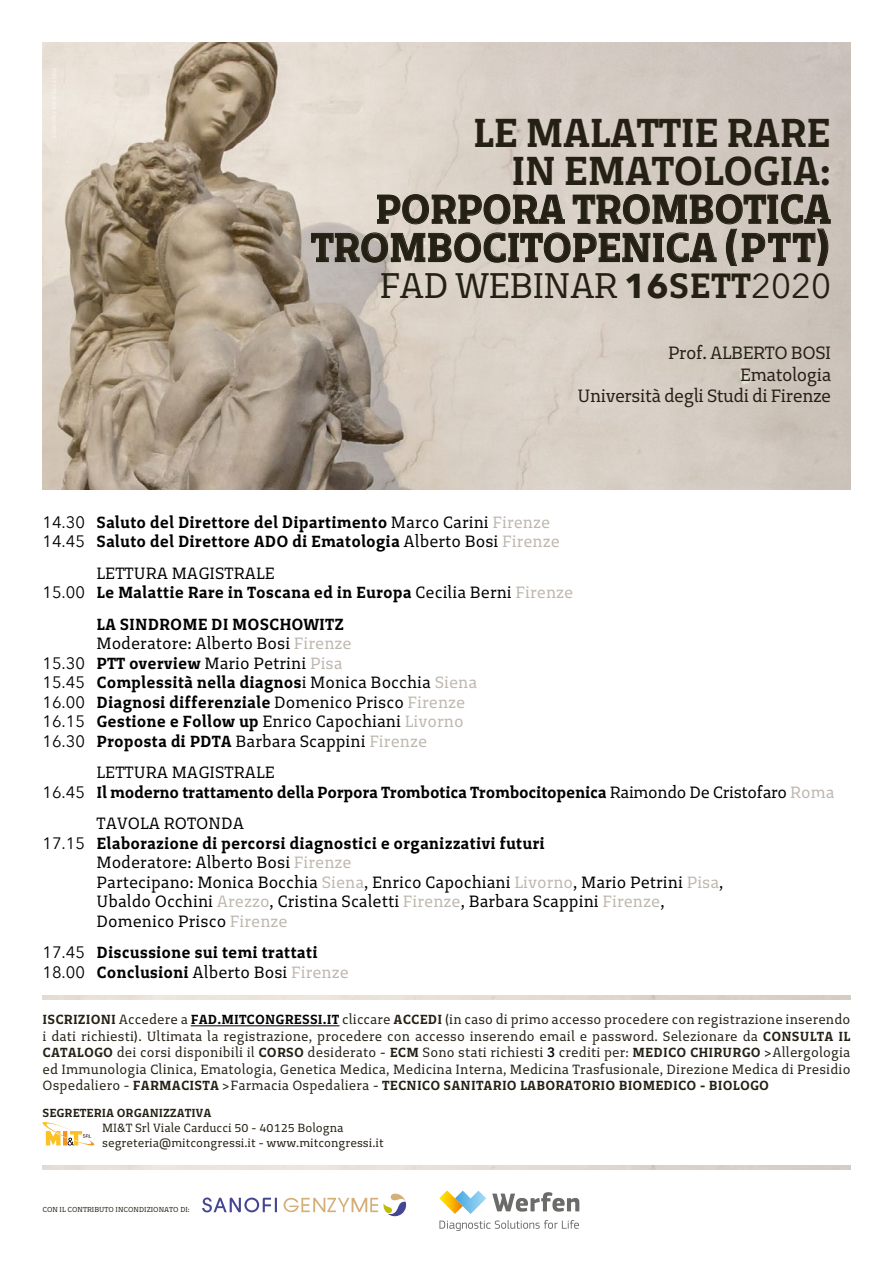
<style>
.page{position:relative;width:893px;height:1263px;background:#fff}
.page>*{position:absolute;margin:0;border:0;box-sizing:border-box;transform-origin:0 0}
.t1{font:700 41.4px/38.2px "Test Me Serif 02";letter-spacing:-.025em;color:#252014;text-align:right}
.t2{font:36px "Test Me Serif 02";letter-spacing:-.025em;color:#252014}
.t3{font:18px/21.6px "Test Me Serif 02";letter-spacing:-.025em;color:#252014;text-align:right}
.t4{font:700 16.5px/19.5px "Test Me Serif 02";color:#000}
.t5{font:16.5px "Test Me Serif 02";color:#000}
.t6{font:700 16.5px/19.5px "Test Me Serif 02";letter-spacing:-.02em;color:#000}
.t7{font:13.5px/16.5px "Test Me Serif 02";letter-spacing:.01em;color:#252014;text-align:justify}
.t8{font:12px/15px "Test Me Serif 02";color:#252014}
.t9{font:700 12px "Test Me Serif 02";color:#252014}
.t10{font:7.35px "Test Me Serif 02";color:#252014}
.s1{font-family:"Avenir Next";font-weight:700;font-size:34.5px}
.s2{font-weight:700}
.s3{font-family:"Avenir Next";font-size:34.5px}
.s4{font-family:"Avenir Next";font-weight:400}
.s5{font-weight:400}
.s6{font-weight:400;color:#beb7af}
.s7{color:#beb7af}
.s8{font-family:"Avenir Next"}
.s9{font-weight:700;color:#000}
.s10{font-family:"Avenir Next";font-weight:600;color:#000}
</style>
<div class="page">
<svg style="left:202px;top:1197px;width:75px;height:15px"></svg>
<svg style="left:284px;top:1193px;width:122px;height:23px"></svg>
<svg style="left:492px;top:1192px;width:87px;height:19px"></svg>
<svg style="left:439px;top:1190px;width:47px;height:24px"></svg>
<svg style="left:439px;top:1220px;width:140px;height:11px"></svg>
<hr style="left:191px;top:1025px;width:148px;height:1px;background:#000">
<svg style="left:42px;top:1122px;width:52px;height:24px"></svg>
<img style="left:43px;top:43px;width:808px;height:446px">
<img style="left:418px;top:43px;width:432px;height:446px">
<svg style="left:311px;top:194px;width:520px;height:72px;background:#bbb3a9"></svg>
<h1 class="t1" style="left:311px;top:111px;width:522px">LE MALATTIE RARE<br>IN EMATOLOGIA:<br>PORPORA TROMBOTICA<br>TROMBOCITOPENICA (PTT)</h1>
<h2 class="t2" style="left:379px;top:258px;width:453px">FAD WEBINAR <span class="s1">16</span><span class="s2">SETT</span><span class="s3">2020</span></h2>
<h3 class="t3" style="left:577px;top:341px;width:255px">Prof. ALBERTO BOSI<br>Ematologia<br>Università degli Studi di Firenze</h3>
<p class="t4" style="left:43px;top:511px;width:519px"><span class="s4">14.30</span> Saluto del Direttore del Dipartimento <span class="s5">Marco Carini</span> <span class="s6">Firenze<br></span><span class="s4">14.45</span> Saluto del Direttore ADO di Ematologia <span class="s5">Alberto Bosi</span> <span class="s6">Firenze</span></p>
<p class="t4" style="left:43px;top:562px;width:532px;text-indent:54px"><span class="s5">LETTURA MAGISTRALE<br></span><span class="s4">15.00</span> Le Malattie Rare in Toscana ed in Europa <span class="s5">Cecilia Berni</span> <span class="s6">Firenze</span></p>
<p class="t4" style="left:97px;top:613px;width:249px">LA SINDROME DI MOSCHOWITZ</p>
<p class="t5" style="left:97px;top:631px;width:257px">Moderatore: Alberto Bosi <span class="s7">Firenze</span></p>
<p class="t5" style="left:43px;top:651px;width:302px"><span class="s8">15.30</span> <span class="s2">PTT overview</span> Mario Petrini <span class="s7">Pisa</span></p>
<p class="t4" style="left:43px;top:672px;width:436px"><span class="s4">15.45</span> Complessità nella diagnos<span class="s5">i Monica Bocchia</span> <span class="s6">Siena</span></p>
<p class="t4" style="left:43px;top:691px;width:424px"><span class="s4">16.00</span> Diagnosi differenziale <span class="s5">Domenico Prisco</span> <span class="s6">Firenze</span></p>
<p class="t4" style="left:43px;top:711px;width:422px"><span class="s4">16.15</span> Gestione e Follow up <span class="s5">Enrico Capochiani</span> <span class="s6">Livorno</span></p>
<p class="t5" style="left:43px;top:729px;width:386px"><span class="s8">16.30</span> <span class="s2">Proposta di PDTA</span> Barbara Scappini <span class="s7">Firenze</span></p>
<p class="t6" style="left:43px;top:762px;width:793px;text-indent:54px"><span class="s5">LETTURA MAGISTRALE<br></span><span class="s4">16.45</span> Il moderno trattamento della Porpora Trombotica Trombocitopenica <span class="s5">Raimondo De Cristofaro</span> <span class="s6">Roma</span></p>
<p class="t5" style="left:97px;top:811px;width:149px">TAVOLA ROTONDA</p>
<p class="t4" style="left:43px;top:832px;width:504px"><span class="s4">17.15</span> Elaborazione di percorsi diagnostici e organizzativi futuri</p>
<p class="t5" style="left:97px;top:850px;width:257px">Moderatore: Alberto Bosi <span class="s7">Firenze</span></p>
<p class="t5" style="left:97px;top:870px;width:629px">Partecipano: Monica Bocchia <span class="s7">Siena</span>, Enrico Capochiani <span class="s7">Livorno</span>, Mario Petrini <span class="s7">Pisa</span>,</p>
<p class="t5" style="left:97px;top:889px;width:570px">Ubaldo Occhini <span class="s7">Arezzo</span>, Cristina Scaletti <span class="s7">Firenze</span>, Barbara Scappini <span class="s7">Firenze</span>,</p>
<p class="t5" style="left:97px;top:909px;width:193px">Domenico Prisco <span class="s7">Firenze</span></p>
<p class="t4" style="left:43px;top:942px;width:308px"><span class="s4">17.45</span> Discussione sui temi trattati<br><span class="s4">18.00</span> Conclusioni <span class="s5">Alberto Bosi</span> <span class="s6">Firenze</span></p>
<p class="t7" style="left:43px;top:1011px;width:809px"><span class="s2">ISCRIZIONI</span> Accedere a <span class="s9">FAD.MITCONGRESSI.IT</span> cliccare <span class="s2">ACCEDI</span> (in caso di primo accesso procedere con registrazione inserendo i dati richiesti). Ultimata la registrazione, procedere con accesso inserendo email e password. Selezionare da <span class="s2">CONSULTA IL CATALOGO</span> dei corsi disponibili il <span class="s2">CORSO</span> desiderato - <span class="s2">ECM</span> Sono stati richiesti <span class="s10">3</span> crediti per: <span class="s2">MEDICO CHIRURGO</span> &gt;Allergologia ed Immunologia Clinica, Ematologia, Genetica Medica, Medicina Interna, Medicina Trasfusionale, Direzione Medica di Presidio Ospedaliero - <span class="s2">FARMACISTA</span> &gt;Farmacia Ospedaliera - <span class="s2">TECNICO SANITARIO LABORATORIO BIOMEDICO - BIOLOGO</span></p>
<p class="t9" style="left:43px;top:1104px;width:170px">SEGRETERIA ORGANIZZATIVA</p>
<p class="t8" style="left:102px;top:1120px;width:283px">MI&amp;T Srl Viale Carducci 50 - 40125 Bologna segreteria@mitcongressi.it - www.mitcongressi.it</p>
<p class="t10" style="left:43px;top:1204px;width:149px">CON IL CONTRIBUTO INCONDIZIONATO DI:</p>
</div>
